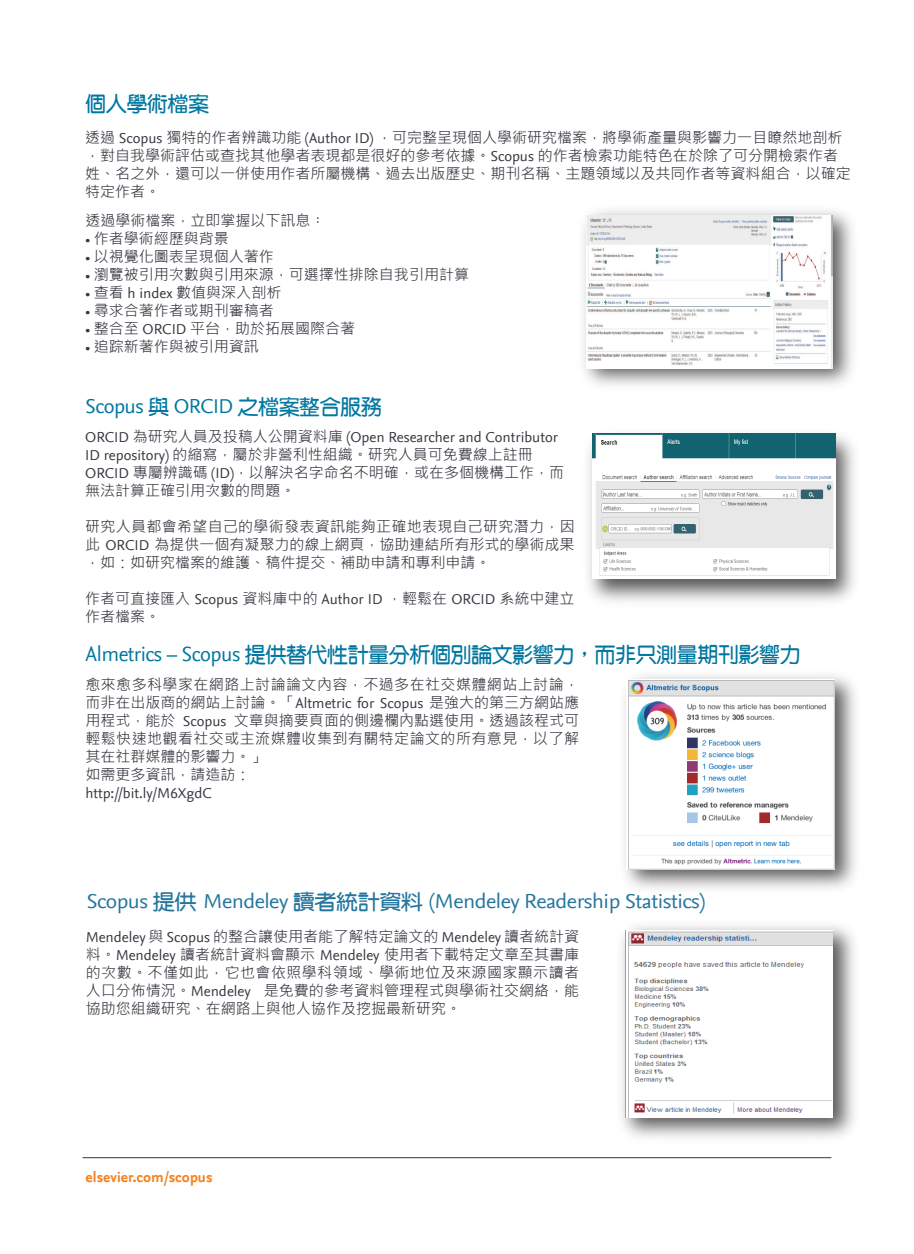
<style>
.page{position:relative;width:914px;height:1254px;background:#fff}
.page>*{position:absolute;margin:0;border:0;box-sizing:border-box;transform-origin:0 0}
.t1{font:21.45px "DF Yuan W7 WINP BF";letter-spacing:-.02em;color:#0077a0}
.t2{font:21px "Nexus Sans Offc Pro";letter-spacing:-.02em;color:#25769f;scale:1.05 1}
.t3{font:21px "Nexus Sans Offc Pro";letter-spacing:-.02em;color:#0077a0}
.t4{font:21px "DF Yuan W7 WINP BF";letter-spacing:-.02em;color:#0077a0}
.t5{font:15px/18px "Microsoft Jheng Hei";color:#363640}
.t6{font:15px "Nexus Sans Offc Pro";color:#363640}
.t7{font:700 15px "Nexus Sans Offc Pro";color:#f58220}
.s1{font-family:"Nexus Sans Offc Pro"}
.s2{font-family:"Adobe Ming Std";font-weight:300}
.s3{font-family:"DF Yuan W7 WINP BF"}
.s4{font-family:"Microsoft Jheng Hei"}
</style>
<div class="page">
<hr style="left:83px;top:1157px;width:748px;height:1px;background:#323640">
<img style="left:624px;top:675px;width:232px;height:214px">
<img style="left:627px;top:679px;width:207px;height:190px">
<img style="left:621px;top:925px;width:234px;height:213px">
<img style="left:625px;top:930px;width:207px;height:187px">
<img style="left:588px;top:433px;width:267px;height:169px">
<img style="left:592px;top:433px;width:243px;height:145px">
<img style="left:583px;top:210px;width:270px;height:176px">
<img style="left:586px;top:216px;width:246px;height:152px">
<h2 class="t4" style="left:85px;top:93px;width:125px">個人學術檔案</h2>
<p class="t5" style="left:85px;top:129px;width:766px">透過 <span class="s1">Scopus</span> 獨特的作者辨識功能 <span class="s1">(Author ID)</span> ，可完整呈現個人學術研究檔案，將學術產量與影響力一目瞭然地剖析，對自我學術評估或查找其他學者表現都是很好的參考依據。<span class="s1">Scopus</span> 的作者檢索功能特色在於除了可分開檢索作者姓、名之外，還可以一併使用作者所屬機構、過去出版歷史、期刊名稱、主題領域以及共同作者等資料組合，以確定特定作者。</p>
<p class="t5" style="left:85px;top:211px;width:241px">透過學術檔案，立即掌握以下訊息<span class="s2">：</span></p>
<p class="t5" style="left:85px;top:229px;width:145px"><span class="s1">•</span> 作者學術經歷與背景</p>
<p class="t5" style="left:85px;top:247px;width:190px"><span class="s1">•</span> 以視覺化圖表呈現個人著作</p>
<p class="t5" style="left:85px;top:265px;width:385px"><span class="s1">•</span> 瀏覽被引用次數與引用來源，可選擇性排除自我引用計算</p>
<p class="t5" style="left:85px;top:283px;width:197px"><span class="s1">•</span> 查看 <span class="s1">h index</span> 數值與深入剖析</p>
<p class="t5" style="left:85px;top:301px;width:190px"><span class="s1">•</span> 尋求合著作者或期刊審稿者</p>
<p class="t5" style="left:85px;top:319px;width:271px"><span class="s1">•</span> 整合至 <span class="s1">ORCID</span> 平台，助於拓展國際合著</p>
<p class="t5" style="left:85px;top:337px;width:175px"><span class="s1">•</span> 追踪新著作與被引用資訊</p>
<h2 class="t3" style="left:85px;top:390px;width:298px">Scopus <span class="s3">與</span> ORCID <span class="s3">之檔案整合服務</span></h2>
<p class="t6" style="left:85px;top:426px;width:474px">ORCID <span class="s4">為研究人員及投稿人公開資料庫</span> (Open Researcher and Contributor</p>
<p class="t5" style="left:85px;top:446px;width:480px"><span class="s1">ID repository)</span> 的縮寫，屬於非營利性組織。研究人員可免費線上註冊<br><span class="s1">ORCID</span> 專屬辨識碼 <span class="s1">(ID)</span>，以解決名字命名不明確，或在多個機構工作，而無法計算正確引用次數的問題。</p>
<p class="t5" style="left:85px;top:518px;width:491px;text-align:justify">研究人員都會希望自己的學術發表資訊能夠正確地表現自己研究潛力，因此 <span class="s1">ORCID</span> 為提供一個有凝聚力的線上網頁，協助連結所有形式的學術成果，如：如研究檔案的維護、稿件提交、補助申請和專利申請。</p>
<p class="t5" style="left:85px;top:590px;width:491px">作者可直接匯入 <span class="s1">Scopus</span> 資料庫中的 <span class="s1">Author ID</span> ，輕鬆在 <span class="s1">ORCID</span> 系統中建立作者檔案。</p>
<h1 class="t1" style="left:86px;top:643px;width:716px"><span class="s1">Almetrics – Scopus</span> 提供替代性計量分析個別論文影響力，而非只測量期刊影響力</h1>
<p class="t5" style="left:85px;top:675px;width:495px">愈來愈多科學家在網路上討論論文內容，不過多在社交媒體網站上討論，而非在出版商的網站上討論。「<span class="s1">Altmetric for Scopus</span> 是強大的第三方網站應用程式，能於 <span class="s1">Scopus</span> 文章與摘要頁面的側邊欄內點選使用。透過該程式可輕鬆快速地觀看社交或主流媒體收集到有關特定論文的所有意見，以了解其在社群媒體的影響力。」<br>如需更多資訊，請造訪：</p>
<p class="t6" style="left:85px;top:782px;width:128px">http://bit.ly/M6XgdC</p>
<h2 class="t2" style="left:86px;top:885px;width:590px">Scopus <span class="s3">提供</span> Mendeley <span class="s3">讀者統計資料</span> (Mendeley Readership Statistics)</h2>
<p class="t6" style="left:86px;top:926px;width:494px">Mendeley <span class="s4">與</span> Scopus <span class="s4">的整合讓使用者能了解特定論文的</span> Mendeley <span class="s4">讀者統計資</span></p>
<p class="t5" style="left:86px;top:946px;width:495px;text-align:justify">料。<span class="s1">Mendeley</span> 讀者統計資料會顯示 <span class="s1">Mendeley</span> 使用者下載特定文章至其書庫的次數。不僅如此，它也會依照學科領域、學術地位及來源國家顯示讀者人口分佈情況。<span class="s1">Mendeley</span> 是免費的參考資料管理程式與學術社交網絡，能協助您組織研究、在網路上與他人協作及挖掘最新研究。</p>
<p class="t7" style="left:86px;top:1165px;width:129px">elsevier.com/scopus</p>
</div>
